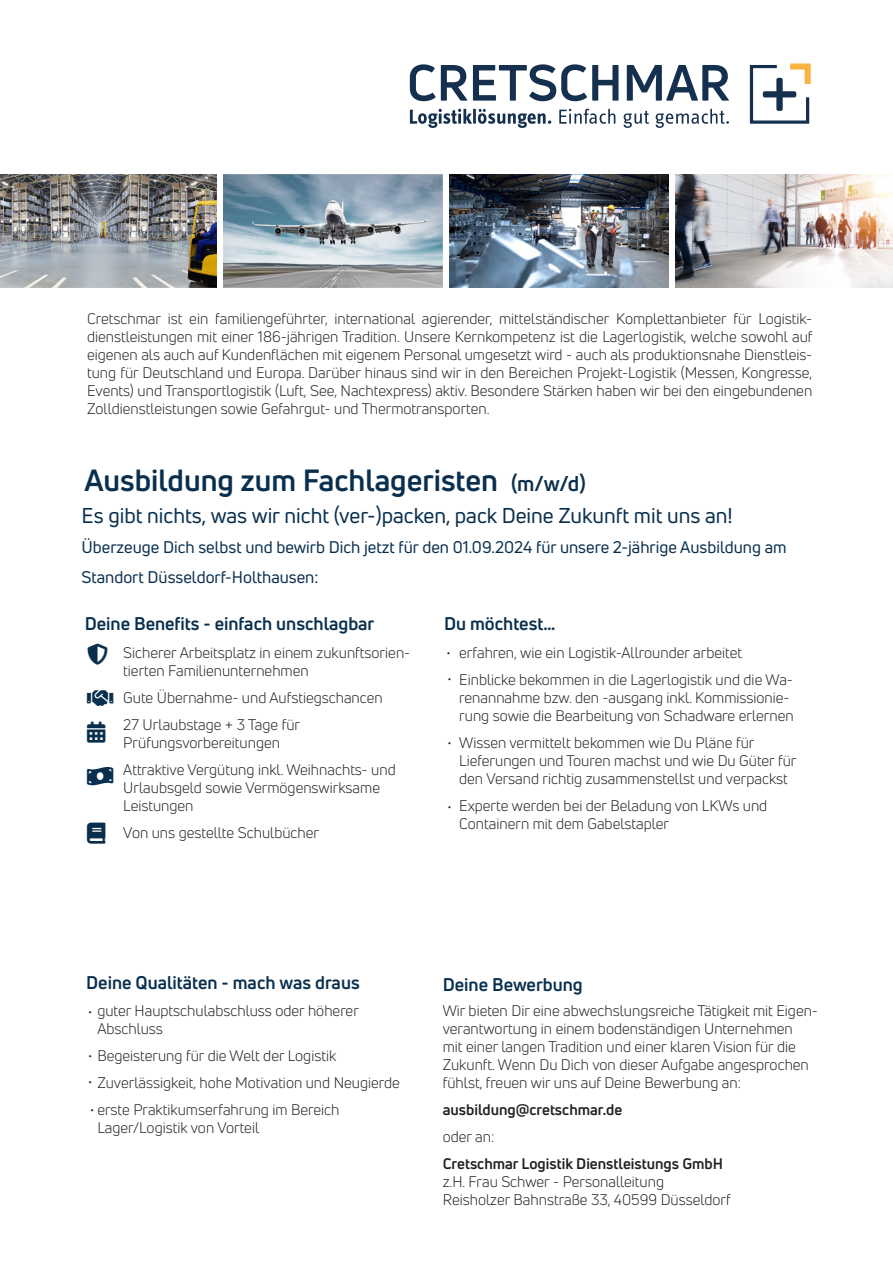
<style>
.page{position:relative;width:893px;height:1263px;background:#fff}
.page>*{position:absolute;margin:0;border:0;box-sizing:border-box;transform-origin:0 0}
.t1{font:700 30px "Uni Neue";color:#092f4e}
.t2{font:21px "Uni Neue";color:#092f4e}
.t3{font:700 18px "Uni Neue";color:#092f4e}
.t4{font:16.5px/30px "Uni Neue";color:#092f4e}
.t5{font:15px/18px "Uni Neue";color:#231f20}
.t6{font:700 15px/18px "Uni Neue";color:#231f20}
.t7{font:15px/26.1px "Uni Neue";color:#1c1c1c}
.s1{font-size:21px}
.s2{color:#1c1c1c}
.s3{font-weight:400}
</style>
<div class="page">
<img style="left:223px;top:174px;width:220px;height:113px">
<img style="left:0;top:174px;width:217px;height:113px">
<img style="left:450px;top:174px;width:219px;height:113px">
<img style="left:676px;top:175px;width:217px;height:112px">
<svg style="left:410px;top:64px;width:208px;height:37px"></svg>
<svg style="left:627px;top:65px;width:102px;height:36px"></svg>
<svg style="left:750px;top:63px;width:61px;height:61px"></svg>
<svg style="left:410px;top:109px;width:62px;height:19px"></svg>
<hr style="left:473px;top:109px;width:3px;height:15px;background:#152f4e">
<svg style="left:478px;top:109px;width:73px;height:19px"></svg>
<svg style="left:559px;top:109px;width:56px;height:15px"></svg>
<svg style="left:624px;top:111px;width:25px;height:17px"></svg>
<svg style="left:656px;top:109px;width:73px;height:19px"></svg>
<p class="t5" style="left:87px;top:310px;width:727px;text-align:justify">Cretschmar ist ein familiengeführter, international agierender, mittelständischer Komplettanbieter für Logistik&shy;dienstleistungen mit einer 186-jährigen Tradition. Unsere Kernkompetenz ist die Lagerlogistik, welche sowohl auf eigenen als auch auf Kundenflächen mit eigenem Personal umgesetzt wird - auch als produktionsnahe Dienstleis&shy;tung für Deutschland und Europa. Darüber hinaus sind wir in den Bereichen Projekt-Logistik (Messen, Kongresse, Events) und Transportlogistik (Luft, See, Nachtexpress) aktiv. Besondere Stärken haben wir bei den eingebundenen Zolldienstleistungen sowie Gefahrgut- und Thermotransporten.</p>
<p class="t1" style="left:84px;top:462px;width:503px">Ausbildung zum Fachlageristen <span class="s1">(m/w/d)</span></p>
<p class="t2" style="left:82px;top:503px;width:653px">Es gibt nichts, was wir nicht (ver-)packen, pack Deine Zukunft mit uns an!</p>
<p class="t4" style="left:82px;top:532px;width:707px">Überzeuge Dich selbst und bewirb Dich jetzt für den 01.09.2024 für unsere 2-jährige Ausbildung am<br>Standort Düsseldorf-Holthausen:</p>
<p class="t3" style="left:85px;top:612px;width:291px">Deine Benefits - einfach unschlagbar</p>
<p class="t3" style="left:444px;top:612px;width:113px">Du möchtest…</p>
<p class="t7" style="left:446px;top:639px;width:7px">• •</p>
<p class="t5" style="left:123px;top:644px;width:289px">Sicherer Arbeitsplatz in einem zukunftsorien&shy;tierten Familienunternehmen</p>
<p class="t5" style="left:123px;top:689px;width:261px">Gute Übernahme- und Aufstiegschancen</p>
<p class="t5" style="left:123px;top:716px;width:178px">27 Urlaubstage + 3 Tage für</p>
<p class="t5" style="left:123px;top:734px;width:158px">Prüfungsvorbereitungen</p>
<p class="t5" style="left:123px;top:761px;width:274px">Attraktive Vergütung inkl. Weihnachts- und<br>Urlaubsgeld sowie Vermögenswirksame<br>Leistungen</p>
<p class="t5" style="left:123px;top:824px;width:197px">Von uns gestellte Schulbücher</p>
<p class="t5" style="left:459px;top:644px;width:284px">erfahren, wie ein Logistik-Allrounder arbeitet</p>
<p class="t5" style="left:459px;top:671px;width:336px">Einblicke bekommen in die Lagerlogistik und die Wa&shy;renannahme bzw. den -ausgang inkl. Kommissionie&shy;rung sowie die Bearbeitung von Schadware erlernen</p>
<p class="t5" style="left:459px;top:734px;width:339px">Wissen vermittelt bekommen wie Du Pläne für<br>Lieferungen und Touren machst und wie Du Güter für den Versand richtig zusammenstellst und verpackst</p>
<p class="t5" style="left:459px;top:797px;width:310px">Experte werden bei der Beladung von LKWs und</p>
<p class="t5" style="left:459px;top:815px;width:211px">Containern mit dem Gabelstapler</p>
<p class="t7" style="left:447px;top:730px;width:6px">•</p>
<p class="t7" style="left:447px;top:794px;width:6px">•</p>
<p class="t3" style="left:86px;top:971px;width:275px">Deine Qualitäten - mach was draus</p>
<p class="t5" style="left:97px;top:1001px;width:263px;text-indent:-9px"><span class="s2">•</span> guter Hauptschulabschluss oder höherer<br>Abschluss</p>
<p class="t5" style="left:88px;top:1046px;width:250px"><span class="s2">•</span> Begeisterung für die Welt der Logistik</p>
<p class="t5" style="left:88px;top:1073px;width:313px"><span class="s2">•</span> Zuverlässigkeit, hohe Motivation und Neugierde</p>
<p class="t5" style="left:97px;top:1100px;width:244px;text-indent:-7px"><span class="s2">•</span> erste Praktikumserfahrung im Bereich<br>Lager/Logistik von Vorteil</p>
<p class="t3" style="left:443px;top:973px;width:142px">Deine Bewerbung</p>
<p class="t5" style="left:443px;top:1001px;width:377px">Wir bieten Dir eine abwechslungsreiche Tätigkeit mit Eigen&shy;verantwortung in einem bodenständigen Unternehmen<br>mit einer langen Tradition und einer klaren Vision für die Zukunft. Wenn Du Dich von dieser Aufgabe angesprochen fühlst, freuen wir uns auf Deine Bewerbung an:</p>
<p class="t6" style="left:443px;top:1100px;width:181px">ausbildung@cretschmar.de</p>
<p class="t5" style="left:443px;top:1127px;width:53px">oder an:</p>
<p class="t6" style="left:443px;top:1154px;width:282px">Cretschmar Logistik Dienstleistungs GmbH <span class="s3">z.H. Frau Schwer - Personalleitung</span></p>
<p class="t5" style="left:443px;top:1190px;width:290px">Reisholzer Bahnstraße 33, 40599 Düsseldorf</p>
</div>
